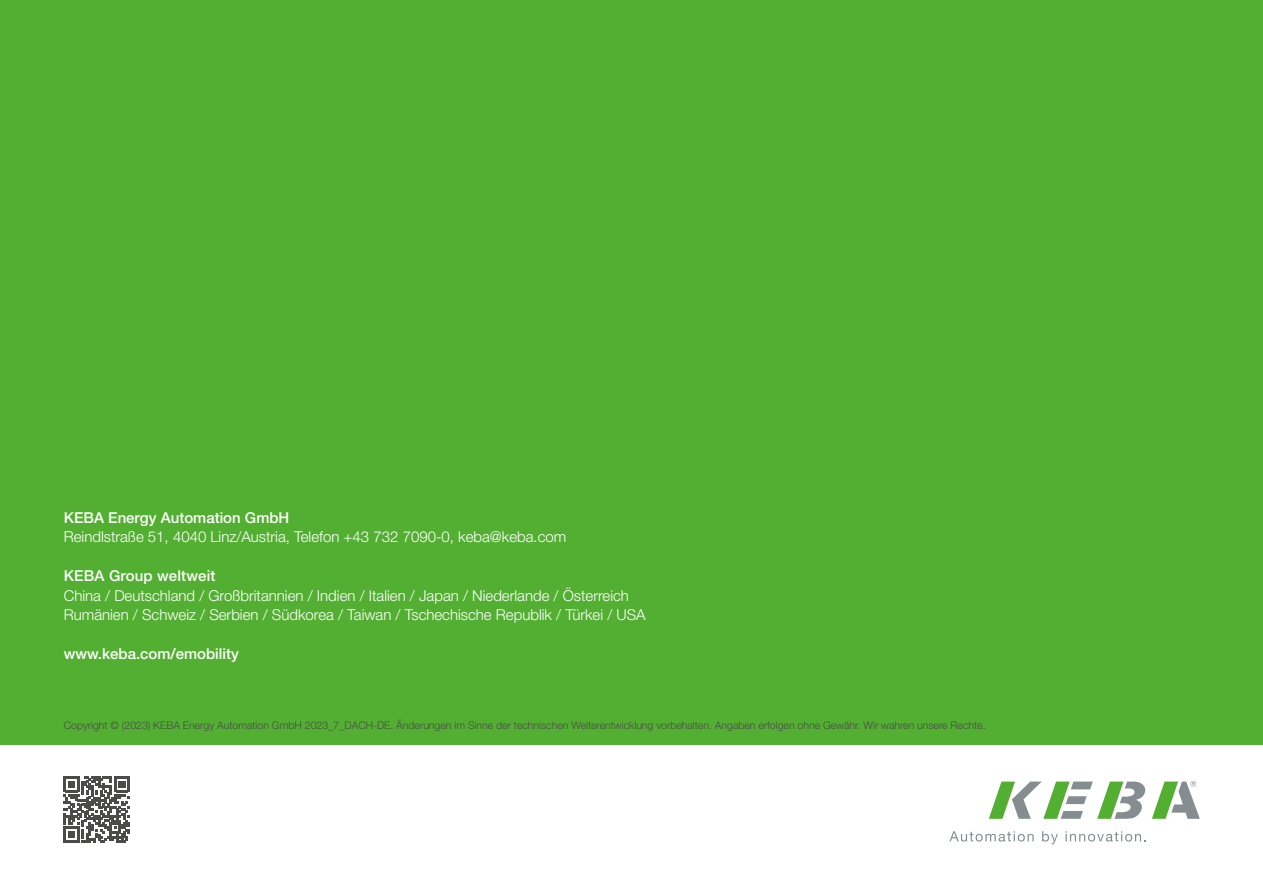
<style>
.page{position:relative;width:1263px;height:893px;background:#fff}
.page>*{position:absolute;margin:0;border:0;box-sizing:border-box;transform-origin:0 0}
.t1{font:300 15px/19.5px "Helvetica Neue LT Pro";color:#fff}
.t2{font:500 15px "Helvetica Neue LT Pro";color:#fff}
.t3{font:300 10.5px "Helvetica Neue LT Pro";color:#4b4b4a}
</style>
<div class="page">
<div style="left:0;top:0;width:1263px;height:744px;background:#53af32"></div>
<svg style="left:989px;top:782px;width:157px;height:37px"></svg>
<svg style="left:1152px;top:781px;width:48px;height:38px"></svg>
<svg style="left:949px;top:831px;width:85px;height:11px"></svg>
<svg style="left:1042px;top:831px;width:16px;height:13px"></svg>
<svg style="left:1065px;top:831px;width:81px;height:11px"></svg>
<svg style="left:63px;top:776px;width:67px;height:67px"></svg>
<p class="t2" style="left:64px;top:508px;width:227px">KEBA Energy Automation GmbH</p>
<p class="t1" style="left:64px;top:527px;width:504px">Reindlstraße 51, 4040 Linz/Austria, Telefon +43 732 7090-0, keba@keba. com</p>
<p class="t2" style="left:64px;top:567px;width:153px">KEBA Group weltweit</p>
<p class="t1" style="left:64px;top:585px;width:583px">China / Deutschland / Großbritannien / Indien / Italien / Japan / Niederlande / Österreich<br>Rumänien / Schweiz / Serbien / Südkorea / Taiwan / Tschechische Republik / Türkei / USA</p>
<p class="t2" style="left:64px;top:645px;width:177px">www.keba.com/emobility</p>
<p class="t3" style="left:64px;top:719px;width:921px">Copyright © (2023) KEBA Energy Automation GmbH 2023_7_DACH-DE. Änderungen im Sinne der technischen Weiterentwicklung vorbehalten. Angaben erfolgen ohne Gewähr. Wir wahren unsere Rechte.</p>
</div>
